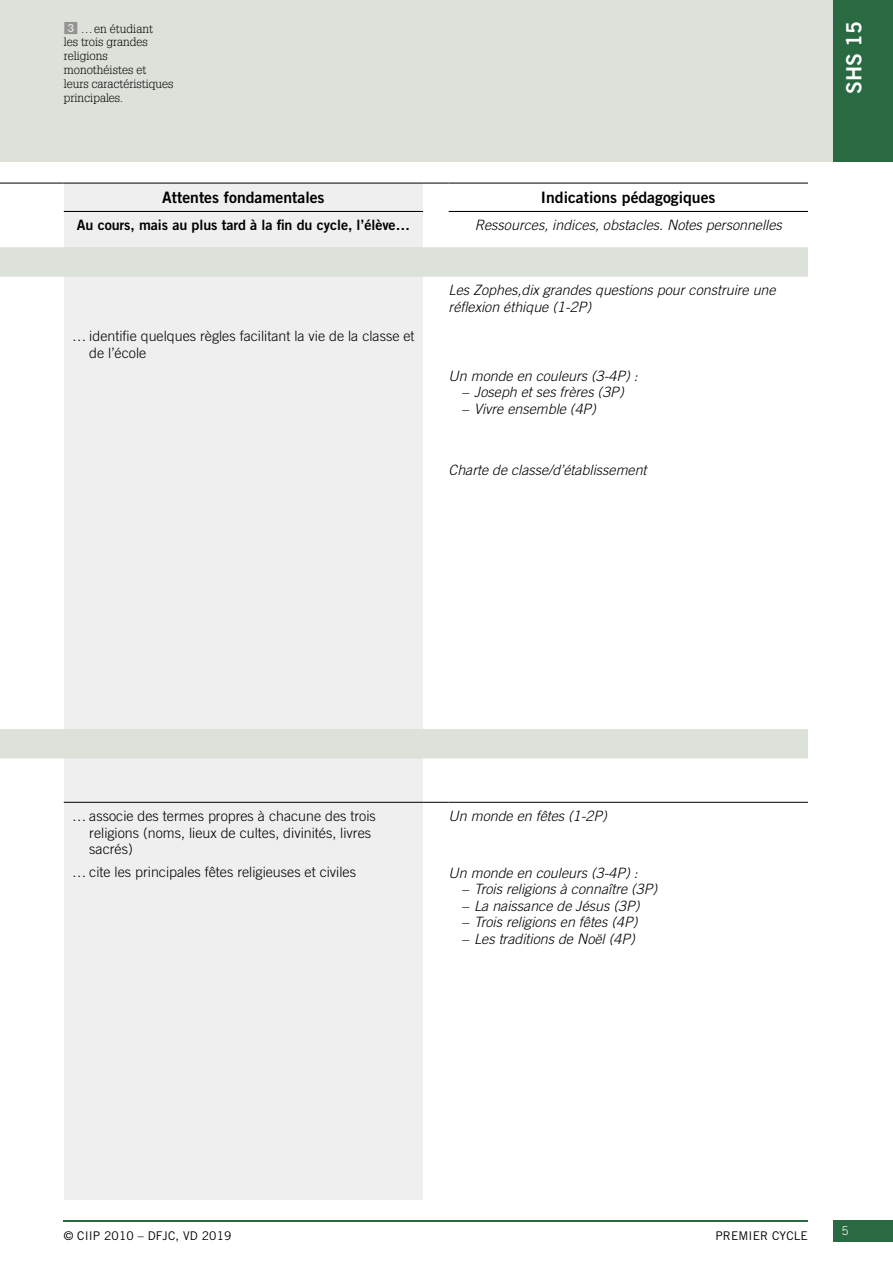
<style>
.page{position:relative;width:893px;height:1263px;background:#fff}
.page>*{position:absolute;margin:0;border:0;box-sizing:border-box;transform-origin:0 0}
.t1{font:21px "Trade Gothic LT Std Bd 2";color:#fff}
.t2{font:15.75px "Trade Gothic LT Std Bd 2";color:#000}
.t3{font:italic 300 14.25px/16.5px "Trade Gothic LT Std";color:#000}
.t4{font:300 14.25px/16.5px "Trade Gothic LT Std";color:#000}
.t5{font:14.25px "Trade Gothic LT Std Bd 2";letter-spacing:-.005em;color:#000}
.t6{font:300 12px/13.8px "Glypha LT Std";color:#000}
.t7{font:12px "Trade Gothic LT Std";letter-spacing:.01em;color:#000}
.t8{font:300 12px "Trade Gothic LT Std";color:#fff}
.s1{font-family:"PER pastilles";font-weight:400;font-size:14.25px;color:#939393}
</style>
<div class="page">
<div style="left:64px;top:183px;width:359px;height:1016px;background:#efefef"></div>
<div style="left:0;top:0;width:833px;height:162px;background:#dce1d9"></div>
<hr style="left:64px;top:1220px;width:744px;height:1px;background:#296a42">
<div style="left:833px;top:1220px;width:60px;height:22px;background:#296a42"></div>
<svg style="left:0;top:247px;width:808px;height:511px"></svg>
<hr style="left:0;top:183px;width:64px;height:1px;background:#000">
<hr style="left:64px;top:183px;width:359px;height:1px;background:#000">
<svg style="left:423px;top:183px;width:26px;height:1px"></svg>
<hr style="left:449px;top:183px;width:359px;height:1px;background:#000">
<svg style="left:423px;top:802px;width:26px;height:1px"></svg>
<hr style="left:0;top:554px;width:64px;height:1px;background:#fff">
<hr style="left:64px;top:802px;width:359px;height:1px;background:#000">
<hr style="left:449px;top:802px;width:359px;height:1px;background:#000">
<hr style="left:64px;top:211px;width:359px;height:1px;background:#000">
<hr style="left:449px;top:211px;width:359px;height:1px;background:#000">
<div style="left:833px;top:0;width:60px;height:162px;background:#296a42"></div>
<p class="t6" style="left:64px;top:22px;width:111px"><span class="s1">3</span> …en étudiant<br>les trois grandes religions monothéistes et leurs caractéristiques principales.</p>
<p class="t2" style="left:162px;top:188px;width:164px">Attentes fondamentales</p>
<p class="t2" style="left:541px;top:188px;width:176px">Indications pédagogiques</p>
<p class="t5" style="left:77px;top:216px;width:335px">Au cours, mais au plus tard à la fin du cycle, l’élève…</p>
<p class="t3" style="left:475px;top:217px;width:309px">Ressources, indices, obstacles. Notes personnelles</p>
<p class="t4" style="left:89px;top:328px;width:327px;text-indent:-17px">… identifie quelques règles facilitant la vie de la classe et de l’école</p>
<p class="t3" style="left:449px;top:282px;width:329px">Les Zophes,dix grandes questions pour construire une réflexion éthique (1-2P)</p>
<p class="t3" style="left:449px;top:368px;width:191px">Un monde en couleurs (3-4P) :</p>
<p class="t3" style="left:461px;top:384px;width:164px">– Joseph et ses frères (3P)</p>
<p class="t3" style="left:461px;top:401px;width:136px">– Vivre ensemble (4P)</p>
<p class="t3" style="left:449px;top:462px;width:199px">Charte de classe/d’établissement</p>
<h1 class="t1" style="left:841px;top:94px;width:74px;rotate:-90deg">SHS 15</h1>
<p class="t4" style="left:89px;top:807px;width:288px;text-indent:-17px">… associe des termes propres à chacune des trois religions (noms, lieux de cultes, divinités, livres sacrés)</p>
<p class="t4" style="left:72px;top:863px;width:285px">… cite les principales fêtes religieuses et civiles</p>
<p class="t3" style="left:449px;top:808px;width:160px">Un monde en fêtes (1-2P)</p>
<p class="t3" style="left:449px;top:864px;width:191px">Un monde en couleurs (3-4P) :</p>
<p class="t3" style="left:461px;top:881px;width:197px">– Trois religions à connaître (3P)</p>
<p class="t3" style="left:461px;top:897px;width:180px">– La naissance de Jésus (3P)</p>
<p class="t3" style="left:461px;top:914px;width:178px">– Trois religions en fêtes (4P)</p>
<p class="t3" style="left:461px;top:930px;width:175px">– Les traditions de Noël (4P)</p>
<p class="t7" style="left:64px;top:1228px;width:169px">© CIIP 2010 – DFJC, VD 2019</p>
<p class="t7" style="left:715px;top:1228px;width:94px">PREMIER CYCLE</p>
<p class="t8" style="left:842px;top:1224px;width:8px">5</p>
</div>
